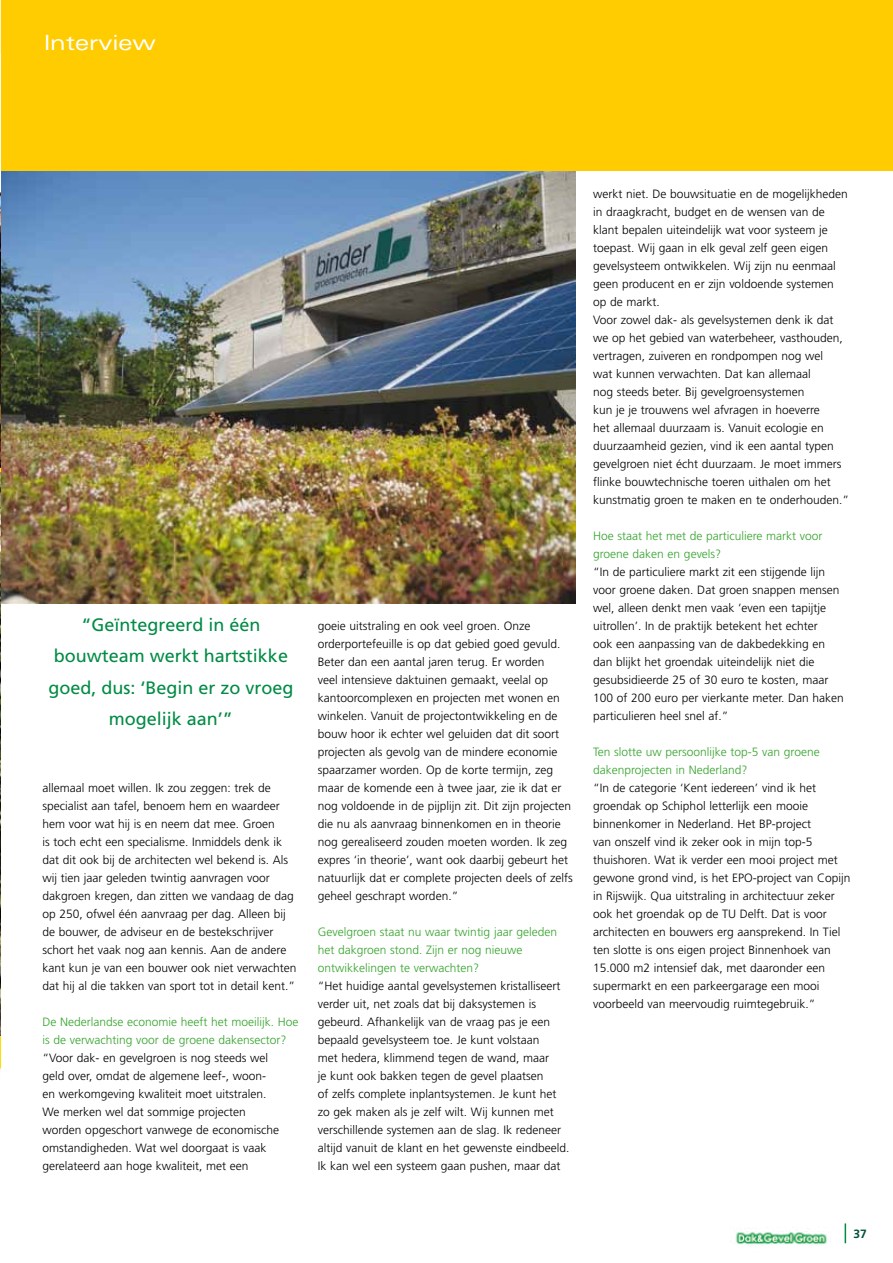
<style>
.page{position:relative;width:893px;height:1263px;background:#fff}
.page>*{position:absolute;margin:0;border:0;box-sizing:border-box;transform-origin:0 0}
.t1{font:expanded 21px "Univers";color:#fff}
.t2{font:18px/31.5px "Frutiger";color:#008b45;text-align:center}
.t3{font:300 12px/18px "Frutiger";color:#000}
.t4{font:300 12px/18px "Frutiger";color:#35a32c}
.t5{font:700 12px "Frutiger";color:#00523c}
</style>
<div class="page">
<svg style="left:845px;top:1223px;width:1px;height:20px"></svg>
<img style="left:735px;top:1231px;width:92px;height:14px">
<img style="left:1px;top:170px;width:574px;height:434px">
<div style="left:1px;top:0;width:892px;height:170px;background:#fecc00"></div>
<img style="left:0;top:192px;width:1px;height:877px">
<svg style="left:0;top:468px;width:1px;height:600px"></svg>
<hr style="left:0;top:1036px;width:1px;height:30px;background:#fd0">
<svg style="left:0;top:0;width:1px;height:55px"></svg>
<h1 class="t1" style="left:44px;top:30px;width:113px">Interview</h1>
<h2 class="t2" style="left:48px;top:608px;width:247px">“Geïntegreerd in één bouwteam werkt hartstikke goed, dus: ‘Begin er zo vroeg mogelijk aan’”</h2>
<p class="t3" style="left:43px;top:779px;width:256px">allemaal moet willen. Ik zou zeggen: trek de specialist aan tafel, benoem hem en waardeer hem voor wat hij is en neem dat mee. Groen<br>is toch echt een specialisme. Inmiddels denk ik dat dit ook bij de architecten wel bekend is. Als wij tien jaar geleden twintig aanvragen voor dakgroen kregen, dan zitten we vandaag de dag op 250, ofwel één aanvraag per dag. Alleen bij de bouwer, de adviseur en de bestekschrijver schort het vaak nog aan kennis. Aan de andere kant kun je van een bouwer ook niet verwachten dat hij al die takken van sport tot in detail kent.”</p>
<p class="t4" style="left:43px;top:1013px;width:258px">De Nederlandse economie heeft het moeilijk. Hoe is de verwachting voor de groene dakensector?</p>
<p class="t3" style="left:43px;top:1049px;width:238px">“Voor dak- en gevelgroen is nog steeds wel geld over, omdat de algemene leef-, woon&shy;en werkomgeving kwaliteit moet uitstralen.<br>We merken wel dat sommige projecten worden opgeschort vanwege de economische omstandigheden. Wat wel doorgaat is vaak gerelateerd aan hoge kwaliteit, met een</p>
<p class="t3" style="left:318px;top:617px;width:256px">goeie uitstraling en ook veel groen. Onze orderportefeuille is op dat gebied goed gevuld.<br>Beter dan een aantal jaren terug. Er worden<br>veel intensieve daktuinen gemaakt, veelal op kantoorcomplexen en projecten met wonen en winkelen. Vanuit de projectontwikkeling en de bouw hoor ik echter wel geluiden dat dit soort projecten als gevolg van de mindere economie spaarzamer worden. Op de korte termijn, zeg maar de komende een à twee jaar, zie ik dat er nog voldoende in de pijplijn zit. Dit zijn projecten die nu als aanvraag binnenkomen en in theorie nog gerealiseerd zouden moeten worden. Ik zeg expres ‘in theorie’, want ook daarbij gebeurt het natuurlijk dat er complete projecten deels of zelfs geheel geschrapt worden.”</p>
<p class="t4" style="left:318px;top:923px;width:241px">Gevelgroen staat nu waar twintig jaar geleden het dakgroen stond. Zijn er nog nieuwe ontwikkelingen te verwachten?</p>
<p class="t3" style="left:318px;top:977px;width:253px">“Het huidige aantal gevelsystemen kristalliseert verder uit, net zoals dat bij daksystemen is gebeurd. Afhankelijk van de vraag pas je een bepaald gevelsysteem toe. Je kunt volstaan<br>met hedera, klimmend tegen de wand, maar<br>je kunt ook bakken tegen de gevel plaatsen<br>of zelfs complete inplantsystemen. Je kunt het zo gek maken als je zelf wilt. Wij kunnen met verschillende systemen aan de slag. Ik redeneer altijd vanuit de klant en het gewenste eindbeeld.<br>Ik kan wel een systeem gaan pushen, maar dat</p>
<p class="t3" style="left:593px;top:185px;width:257px">werkt niet. De bouwsituatie en de mogelijkheden in draagkracht, budget en de wensen van de klant bepalen uiteindelijk wat voor systeem je toepast. Wij gaan in elk geval zelf geen eigen gevelsysteem ontwikkelen. Wij zijn nu eenmaal geen producent en er zijn voldoende systemen op de markt.<br>Voor zowel dak- als gevelsystemen denk ik dat we op het gebied van waterbeheer, vasthouden, vertragen, zuiveren en rondpompen nog wel<br>wat kunnen verwachten. Dat kan allemaal<br>nog steeds beter. Bij gevelgroensystemen<br>kun je je trouwens wel afvragen in hoeverre<br>het allemaal duurzaam is. Vanuit ecologie en duurzaamheid gezien, vind ik een aantal typen gevelgroen niet écht duurzaam. Je moet immers flinke bouwtechnische toeren uithalen om het kunstmatig groen te maken en te onderhouden.”</p>
<p class="t4" style="left:593px;top:527px;width:231px">Hoe staat het met de particuliere markt voor groene daken en gevels?</p>
<p class="t3" style="left:593px;top:563px;width:252px">“In de particuliere markt zit een stijgende lijn voor groene daken. Dat groen snappen mensen wel, alleen denkt men vaak ‘even een tapijtje uitrollen’. In de praktijk betekent het echter<br>ook een aanpassing van de dakbedekking en dan blijkt het groendak uiteindelijk niet die gesubsidieerde 25 of 30 euro te kosten, maar 100 of 200 euro per vierkante meter. Dan haken particulieren heel snel af.”</p>
<p class="t4" style="left:593px;top:743px;width:228px">Ten slotte uw persoonlijke top-5 van groene dakenprojecten in Nederland?</p>
<p class="t3" style="left:593px;top:779px;width:259px">“In de categorie ‘Kent iedereen’ vind ik het groendak op Schiphol letterlijk een mooie binnenkomer in Nederland. Het BP-project<br>van onszelf vind ik zeker ook in mijn top-5 thuishoren. Wat ik verder een mooi project met gewone grond vind, is het EPO-project van Copijn in Rijswijk. Qua uitstraling in architectuur zeker ook het groendak op de TU Delft. Dat is voor architecten en bouwers erg aansprekend. In Tiel ten slotte is ons eigen project Binnenhoek van 15.000 m2 intensief dak, met daaronder een supermarkt en een parkeergarage een mooi voorbeeld van meervoudig ruimtegebruik.”</p>
<p class="t5" style="left:853px;top:1227px;width:15px">37</p>
</div>
